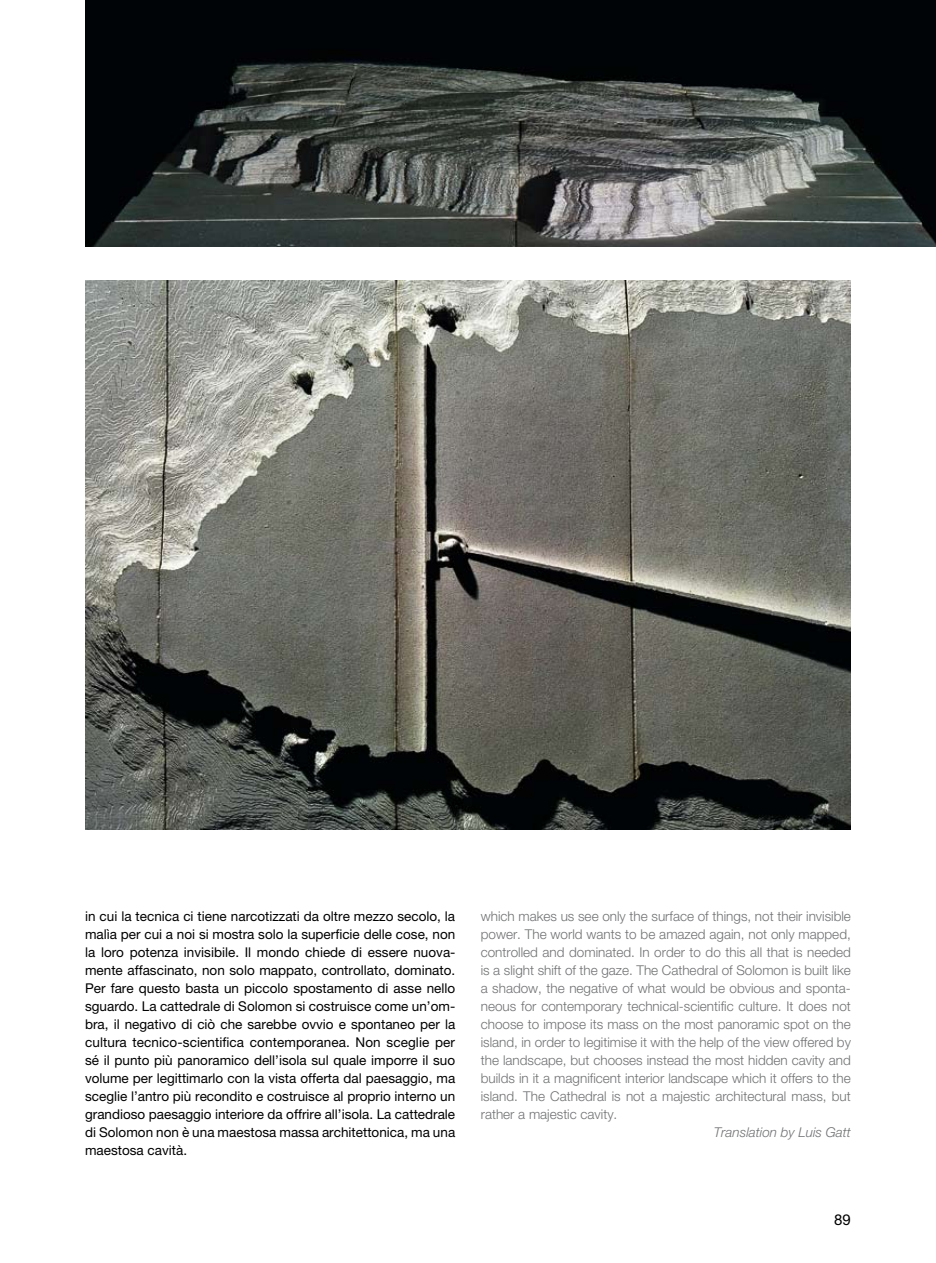
<style>
.page{position:relative;width:936px;height:1263px;background:#fff}
.page>*{position:absolute;margin:0;border:0;box-sizing:border-box;transform-origin:0 0}
.t1{font:15px "Helvetica Neue";color:#000}
.t2{font:13.5px/18px "Helvetica Neue";color:#000;text-align:justify}
.t3{font:300 13.5px/18px "Helvetica Neue";color:#707173;text-align:justify}
.t4{font:italic 300 13.5px "Helvetica Neue";color:#707173}
</style>
<div class="page">
<img style="left:85px;top:0;width:850px;height:247px">
<img style="left:85px;top:281px;width:765px;height:548px">
<p class="t2" style="left:85px;top:907px;width:372px">in cui la tecnica ci tiene narcotizzati da oltre mezzo secolo, la malìa per cui a noi si mostra solo la superficie delle cose, non la loro potenza invisibile. Il mondo chiede di essere nuova&shy;mente affascinato, non solo mappato, controllato, dominato.<br>Per fare questo basta un piccolo spostamento di asse nello sguardo. La cattedrale di Solomon si costruisce come un’om&shy;bra, il negativo di ciò che sarebbe ovvio e spontaneo per la cultura tecnico-scientifica contemporanea. Non sceglie per sé il punto più panoramico dell’isola sul quale imporre il suo volume per legittimarlo con la vista offerta dal paesaggio, ma sceglie l’antro più recondito e costruisce al proprio interno un grandioso paesaggio interiore da offrire all’isola. La cattedrale di Solomon non è una maestosa massa architettonica, ma una maestosa cavità.</p>
<p class="t3" style="left:480px;top:906px;width:371px">which makes us see only the surface of things, not their invisible power. The world wants to be amazed again, not only mapped, controlled and dominated. In order to do this all that is needed is a slight shift of the gaze. The Cathedral of Solomon is built like a shadow, the negative of what would be obvious and sponta&shy;neous for contemporary technical-scientific culture. It does not choose to impose its mass on the most panoramic spot on the island, in order to legitimise it with the help of the view offered by the landscape, but chooses instead the most hidden cavity and builds in it a magnificent interior landscape which it offers to the island. The Cathedral is not a majestic architectural mass, but rather a majestic cavity.</p>
<p class="t4" style="left:713px;top:1124px;width:139px">Translation by Luis Gatt</p>
<p class="t1" style="left:834px;top:1210px;width:18px">89</p>
</div>
